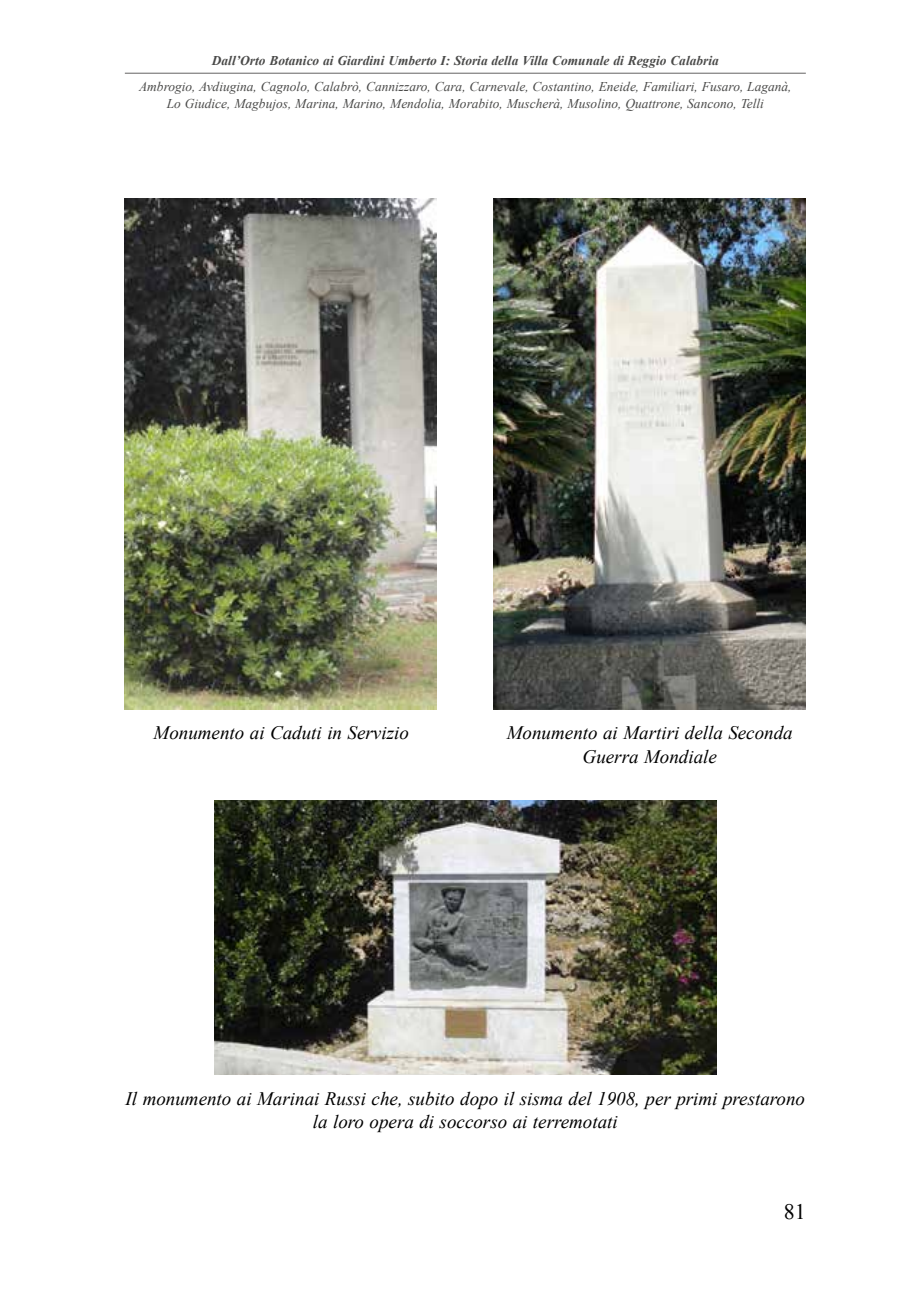
<style>
.page{position:relative;width:908px;height:1304px;background:#fff}
.page>*{position:absolute;margin:0;border:0;box-sizing:border-box;transform-origin:0 0}
.t1{font:22px "Times New Roman";color:#000}
.t2{font:italic 19px/24px "Times New Roman";color:#000;text-align:center}
.t3{font:italic 13.4px/16.8px "Times New Roman";color:#4a4a49;text-align:center}
.t4{font:italic 700 13.4px "Times New Roman";color:#4a4a49}
</style>
<div class="page">
<hr style="left:125px;top:73px;width:680px;height:1px;background:#646363">
<img style="left:493px;top:198px;width:312px;height:511px">
<img style="left:214px;top:800px;width:502px;height:274px">
<img style="left:125px;top:198px;width:312px;height:511px">
<p class="t4" style="left:212px;top:52px;width:508px">Dall’Orto Botanico ai Giardini Umberto I: Storia della Villa Comunale di Reggio Calabria</p>
<p class="t3" style="left:139px;top:78px;width:653px">Ambrogio, Avdiugina, Cagnolo, Calabrò, Cannizzaro, Cara, Carnevale, Costantino, Eneide, Familiari, Fusaro, Laganà,<br>Lo Giudice, Magbujos, Marina, Marino, Mendolia, Morabito, Muscherà, Musolino, Quattrone, Sancono, Telli</p>
<h2 class="t2" style="left:153px;top:721px;width:257px">Monumento ai Caduti in Servizio</h2>
<h2 class="t2" style="left:506px;top:721px;width:287px">Monumento ai Martiri della Seconda<br>Guerra Mondiale</h2>
<h2 class="t2" style="left:125px;top:1086px;width:680px">Il monumento ai Marinai Russi che, subito dopo il sisma del 1908, per primi prestarono la loro opera di soccorso ai terremotati</h2>
<h1 class="t1" style="left:783px;top:1197px;width:23px">81</h1>
</div>
